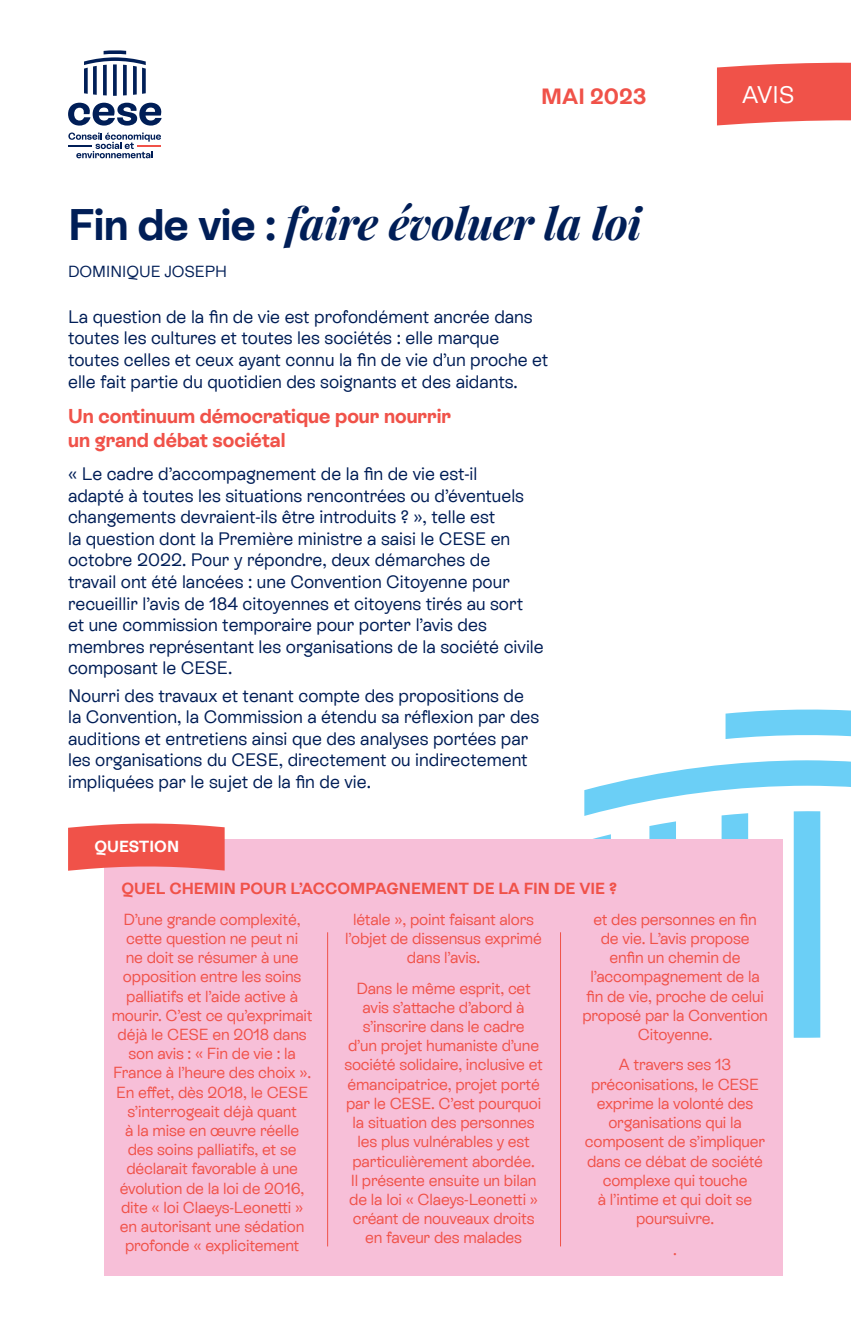
<style>
.page{position:relative;width:851px;height:1344px;background:#fff}
.page>*{position:absolute;margin:0;border:0;box-sizing:border-box;transform-origin:0 0}
.Titre{font:italic 700 44px "Playfair Display";letter-spacing:-.01em;color:#001e57}
.t1{font:24px "ES Rebond Grotesque";color:#fff}
.t2{font:700 22px "ES Rebond Grotesque";color:#f05249}
.Texte_courant{font:700 20px/24px "ES Rebond Grotesque";color:#f05249}
.Texte_courant-2{font:18px/21.6px "ES Rebond Grotesque";color:#001e57}
.Chiffres_encadré{font:16px/19.2px "ES Rebond Grotesque";letter-spacing:-.01em;color:#f05249;text-align:center}
.Titre_de_l_encadré{font:700 16px "ES Rebond Grotesque";color:#f05249}
.Rapporteurs{font:16px "ES Rebond Grotesque";color:#001e57}
.t3{font:700 16px "ES Rebond Grotesque";color:#fff}
.s1{font-family:"ES Rebond Grotesque";font-style:normal}
</style>
<div class="page">
<svg style="left:725px;top:709px;width:125px;height:30px;background:#81d6f7"></svg>
<svg style="left:584px;top:760px;width:266px;height:277px"></svg>
<svg style="left:717px;top:62px;width:133px;height:64px;background:#f1625a"></svg>
<svg style="left:68px;top:103px;width:94px;height:23px"></svg>
<svg style="left:68px;top:132px;width:93px;height:26px"></svg>
<svg style="left:84px;top:50px;width:62px;height:46px"></svg>
<div style="left:104px;top:840px;width:678px;height:436px;background:#f7bfd8"></div>
<svg style="left:68px;top:823px;width:168px;height:48px;background:#f16762"></svg>
<hr style="left:327px;top:932px;width:1px;height:314px;background:#f05249">
<hr style="left:560px;top:932px;width:1px;height:314px;background:#f05249">
<h3 class="t2" style="left:541px;top:82px;width:107px">MAI 2023</h3>
<h2 class="t1" style="left:742px;top:79px;width:54px">AVIS</h2>
<p class="Titre" style="left:68px;top:190px;width:575px"><span class="s1">Fin de vie :</span> faire évoluer la loi</p>
<p class="Rapporteurs" style="left:68px;top:260px;width:160px">DOMINIQUE JOSEPH</p>
<p class="Texte_courant-2" style="left:68px;top:305px;width:481px">La question de la fin de vie est profondément ancrée dans toutes les cultures et toutes les sociétés : elle marque toutes celles et ceux ayant connu la fin de vie d’un proche et elle fait partie du quotidien des soignants et des aidants.</p>
<p class="Texte_courant" style="left:68px;top:403px;width:384px">Un continuum démocratique pour nourrir un grand débat sociétal</p>
<p class="Texte_courant-2" style="left:68px;top:462px;width:477px">« Le cadre d’accompagnement de la fin de vie est-il<br>adapté à toutes les situations rencontrées ou d’éventuels changements devraient-ils être introduits ? », telle est<br>la question dont la Première ministre a saisi le CESE en octobre 2022. Pour y répondre, deux démarches de<br>travail ont été lancées : une Convention Citoyenne pour recueillir l’avis de 184 citoyennes et citoyens tirés au sort<br>et une commission temporaire pour porter l’avis des membres représentant les organisations de la société civile composant le CESE.</p>
<p class="Texte_courant-2" style="left:68px;top:684px;width:472px">Nourri des travaux et tenant compte des propositions de la Convention, la Commission a étendu sa réflexion par des auditions et entretiens ainsi que des analyses portées par les organisations du CESE, directement ou indirectement impliquées par le sujet de la fin de vie.</p>
<p class="t3" style="left:94px;top:836px;width:86px">QUESTION</p>
<p class="Titre_de_l_encadré" style="left:121px;top:877px;width:497px">QUEL CHEMIN POUR L’ACCOMPAGNEMENT DE LA FIN DE VIE ?</p>
<p class="Chiffres_encadré" style="left:112px;top:909px;width:202px">D’une grande complexité, cette question ne peut ni<br>ne doit se résumer à une opposition entre les soins palliatifs et l’aide active à mourir. C’est ce qu’exprimait déjà le CESE en 2018 dans son avis : « Fin de vie : la<br>France à l’heure des choix ».<br>En effet, dès 2018, le CESE s’interrogeait déjà quant<br>à la mise en œuvre réelle des soins palliatifs, et se déclarait favorable à une évolution de la loi de 2016, dite « loi Claeys-Leonetti » en autorisant une sédation profonde « explicitement</p>
<p class="Chiffres_encadré" style="left:345px;top:909px;width:198px">létale », point faisant alors l’objet de dissensus exprimé dans l’avis.</p>
<p class="Chiffres_encadré" style="left:582px;top:909px;width:187px">et des personnes en fin<br>de vie. L’avis propose enfin un chemin de l’accompagnement de la fin de vie, proche de celui proposé par la Convention<br>Citoyenne.</p>
<p class="Chiffres_encadré" style="left:585px;top:1054px;width:182px">A travers ses 13 préconisations, le CESE exprime la volonté des organisations qui la composent de s’impliquer dans ce débat de société complexe qui touche<br>à l’intime et qui doit se poursuivre.</p>
<p class="Chiffres_encadré" style="left:673px;top:1239px;width:5px">.</p>
<p class="Chiffres_encadré" style="left:344px;top:978px;width:200px">Dans le même esprit, cet avis s’attache d’abord à s’inscrire dans le cadre<br>d’un projet humaniste d’une société solidaire, inclusive et émancipatrice, projet porté par le CESE. C’est pourquoi la situation des personnes les plus vulnérables y est particulièrement abordée.<br>Il présente ensuite un bilan de la loi « Claeys-Leonetti » créant de nouveaux droits en faveur des malades</p>
</div>
